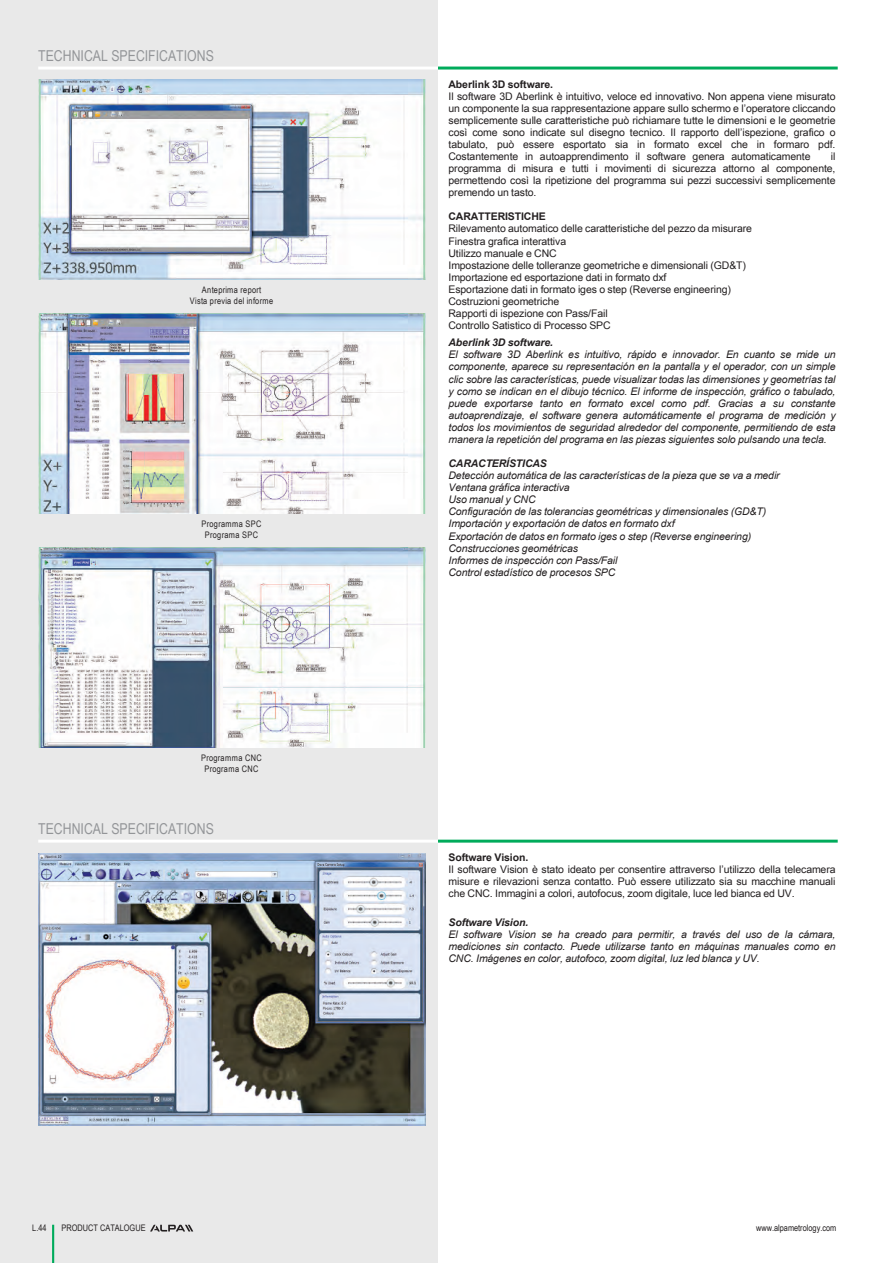
<style>
.page{position:relative;width:893px;height:1263px;background:#fff}
.page>*{position:absolute;margin:0;border:0;box-sizing:border-box;transform-origin:0 0}
.t1{font:15px "Arial Link Narrow";color:#939598}
.t2{font:10.5px/12.1px "Arial Link";letter-spacing:-.01em;color:#231f20;text-align:justify}
.t3{font:italic 10.5px/12.1px "Arial Link";letter-spacing:-.01em;color:#231f20;text-align:justify}
.t4{font:700 10.5px "Arial Link";letter-spacing:-.01em;color:#231f20}
.t5{font:italic 700 10.5px "Arial Link";letter-spacing:-.01em;color:#231f20}
.t6{font:9px/11.2px "Arial Link Narrow";letter-spacing:.025em;color:#231f20;text-align:center}
.t7{font:9px "Arial Link Narrow";color:#231f20}
</style>
<div class="page">
<div style="left:0;top:0;width:438px;height:1263px;background:#e9e9e9"></div>
<svg style="left:150px;top:1225px;width:43px;height:6px"></svg>
<hr style="left:52px;top:1225px;width:2px;height:38px;background:#00ab5b">
<hr style="left:438px;top:67px;width:400px;height:3px;background:#00ab5b">
<hr style="left:38px;top:67px;width:400px;height:3px;background:#fff">
<img style="left:38px;top:80px;width:387px;height:200px">
<img style="left:38px;top:314px;width:387px;height:200px">
<img style="left:38px;top:548px;width:387px;height:199px">
<hr style="left:438px;top:840px;width:400px;height:3px;background:#00ab5b">
<hr style="left:38px;top:840px;width:400px;height:3px;background:#fff">
<img style="left:38px;top:853px;width:387px;height:272px">
<h1 class="t1" style="left:38px;top:47px;width:177px">TECHNICAL SPECIFICATIONS</h1>
<p class="t6" style="left:190px;top:284px;width:85px">Anteprima report<br>Vista previa del informe</p>
<p class="t6" style="left:202px;top:518px;width:61px">Programma SPC<br>Programa SPC</p>
<p class="t6" style="left:201px;top:752px;width:62px">Programma CNC<br>Programa CNC</p>
<h1 class="t1" style="left:38px;top:820px;width:177px">TECHNICAL SPECIFICATIONS</h1>
<p class="t4" style="left:449px;top:78px;width:106px">Aberlink 3D software.</p>
<p class="t2" style="left:448px;top:90px;width:389px">Il software 3D Aberlink è intuitivo, veloce ed innovativo. Non appena viene misurato un componente la sua rappresentazione appare sullo schermo e l’operatore cliccando semplicemente sulle caratteristiche può richiamare tutte le dimensioni e le geometrie così come sono indicate sul disegno tecnico. Il rapporto dell’ispezione, grafico o tabulato, può essere esportato sia in formato excel che in formaro pdf.<br>Costantemente in autoapprendimento il software genera automaticamente</p>
<p class="t2" style="left:448px;top:150px;width:389px;text-indent:382px">il programma di misura e tutti i movimenti di sicurezza attorno al componente, permettendo così la ripetizione del programma sui pezzi successivi semplicemente premendo un tasto.</p>
<p class="t4" style="left:448px;top:211px;width:99px">CARATTERISTICHE</p>
<p class="t2" style="left:448px;top:223px;width:305px;text-align:left">Rilevamento automatico delle caratteristiche del pezzo da misurare Finestra grafica interattiva<br>Utilizzo manuale e CNC<br>Impostazione delle tolleranze geometriche e dimensionali (GD&amp;T)<br>Importazione ed esportazione dati in formato dxf<br>Esportazione dati in formato iges o step (Reverse engineering)<br>Costruzioni geometriche<br>Rapporti di ispezione con Pass/Fail<br>Controllo Satistico di Processo SPC</p>
<p class="t5" style="left:449px;top:337px;width:106px">Aberlink 3D software.</p>
<p class="t3" style="left:448px;top:349px;width:389px">El software 3D Aberlink es intuitivo, rápido e innovador. En cuanto se mide un componente, aparece su representación en la pantalla y el operador, con un simple clic sobre las características, puede visualizar todas las dimensiones y geometrías tal y como se indican en el dibujo técnico. El informe de inspección, gráfico o tabulado, puede exportarse tanto en formato excel como pdf. Gracias a su constante autoaprendizaje, el software genera automáticamente el programa de medición y todos los movimientos de seguridad alrededor del componente, permitiendo de esta manera la repetición del programa en las piezas siguientes solo pulsando una tecla.</p>
<p class="t5" style="left:448px;top:457px;width:100px">CARACTERÍSTICAS</p>
<p class="t3" style="left:448px;top:469px;width:333px;text-align:left">Detección automática de las características de la pieza que se va a medir Ventana gráfica interactiva<br>Uso manual y CNC<br>Configuración de las tolerancias geométricas y dimensionales (GD&amp;T)<br>Importación y exportación de datos en formato dxf<br>Exportación de datos en formato iges o step (Reverse engineering)<br>Construcciones geométricas<br>Informes de inspección con Pass/Fail<br>Control estadístico de procesos SPC</p>
<p class="t4" style="left:449px;top:851px;width:81px">Software Vision.</p>
<p class="t2" style="left:449px;top:863px;width:389px">Il software Vision è stato ideato per consentire attraverso l’utilizzo della telecamera misure e rilevazioni senza contatto. Può essere utilizzato sia su macchine manuali che CNC. Immagini a colori, autofocus, zoom digitale, luce led bianca ed UV.</p>
<p class="t5" style="left:449px;top:917px;width:81px">Software Vision.</p>
<p class="t3" style="left:448px;top:928px;width:389px">El software Vision se ha creado para permitir, a través del uso de la cámara, mediciones sin contacto. Puede utilizarse tanto en máquinas manuales como en CNC. Imágenes en color, autofoco, zoom digital, luz led blanca y UV.</p>
<p class="t6" style="left:32px;top:1222px;width:16px">L.44</p>
<p class="t7" style="left:62px;top:1223px;width:86px">PRODUCT CATALOGUE</p>
<p class="t7" style="left:756px;top:1223px;width:82px">www.alpametrology.com</p>
</div>
